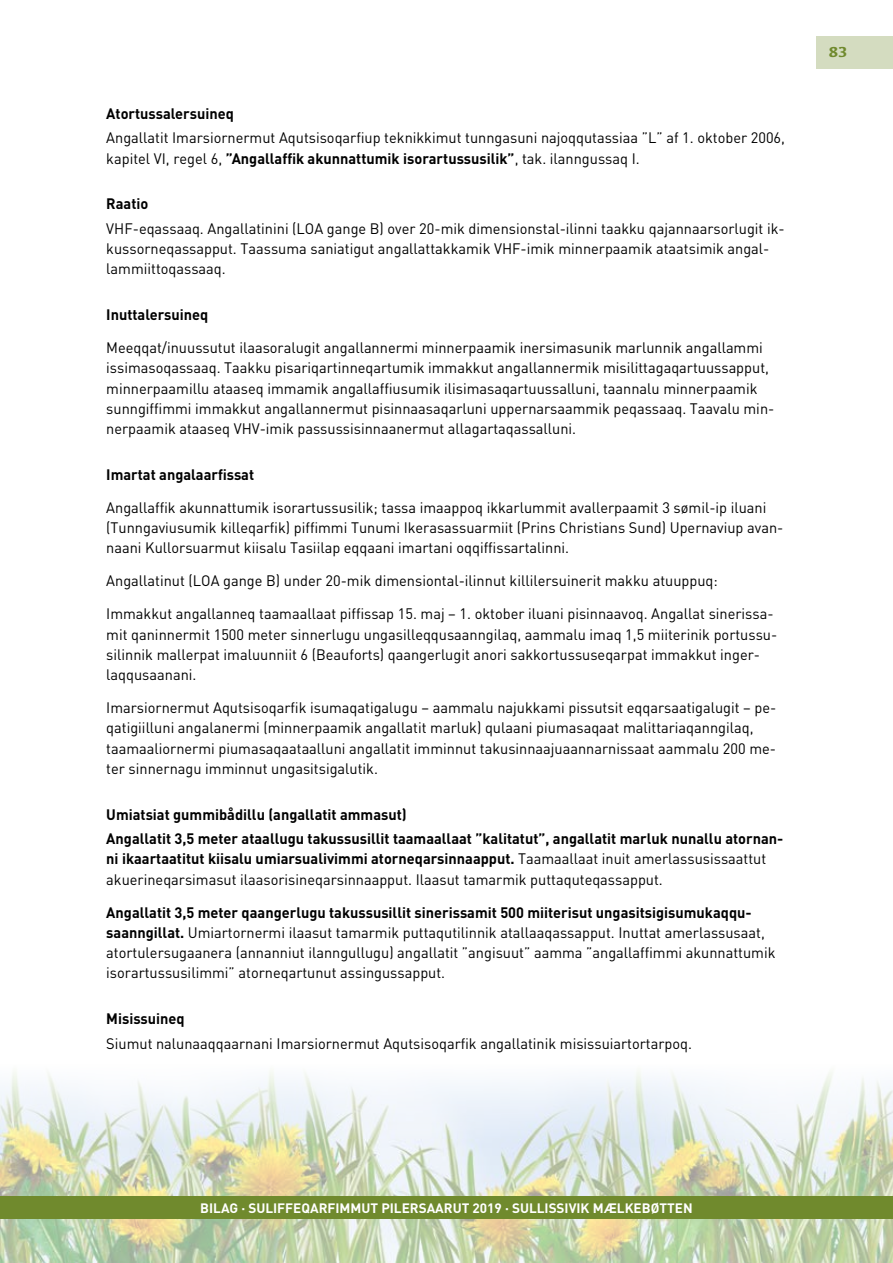
<style>
.page{position:relative;width:893px;height:1263px;background:#fff}
.page>*{position:absolute;margin:0;border:0;box-sizing:border-box;transform-origin:0 0}
.t1{font:15px/20.2px "DIN";color:#000}
.t2{font:700 15px/24.5px "DIN";color:#000}
.t3{font:700 15px "Kefa";color:#708a2d}
.t4{font:700 13.5px "DIN";color:#fff}
.s1{font-weight:700}
</style>
<div class="page">
<img style="left:0;top:1072px;width:893px;height:191px">
<div style="left:816px;top:36px;width:77px;height:33px;background:#d4dcc0"></div>
<div style="left:0;top:1196px;width:893px;height:23px;background:#708a2d"></div>
<p class="t2" style="left:106px;top:100px;width:129px">Atortussalersuineq</p>
<p class="t1" style="left:106px;top:127px;width:680px">Angallatit Imarsiornermut Aqutsisoqarfiup teknikkimut tunngasuni najoqqutassiaa ”L” af 1. oktober 2006, kapitel VI, regel 6, <span class="s1">”Angallaffik akunnattumik isorartussusilik”</span>, tak. ilanngussaq I.</p>
<p class="t2" style="left:106px;top:191px;width:44px">Raatio</p>
<p class="t1" style="left:106px;top:218px;width:680px">VHF-eqassaaq. Angallatinini (LOA gange B) over 20-mik dimensionstal-ilinni taakku qajannaarsorlugit ik&shy;kussorneqassapput. Taassuma saniatigut angallattakkamik VHF-imik minnerpaamik ataatsimik angal&shy;lammiittoqassaaq.</p>
<p class="t2" style="left:106px;top:302px;width:103px">Inuttalersuineq</p>
<p class="t1" style="left:106px;top:337px;width:669px">Meeqqat/inuussutut ilaasoralugit angallannermi minnerpaamik inersimasunik marlunnik -angallammi issimasoqassaaq. Taakku pisariqartinneqartumik immakkut angallannermik misilittagaqartuussapput, minnerpaamillu ataaseq immamik angallaffiusumik ilisimasaqartuussalluni, taannalu minnerpaamik sunngiffimmi immakkut angallannermut pisinnaasaqarluni uppernarsaammik peqassaaq. Taavalu min&shy;nerpaamik ataaseq VHV-imik passussisinnaanermut allagartaqassalluni.</p>
<p class="t2" style="left:106px;top:462px;width:149px">Imartat angalaarfissat</p>
<p class="t1" style="left:106px;top:497px;width:679px">Angallaffik akunnattumik isorartussusilik; tassa imaappoq ikkarlummit avallerpaamit 3 sømil-ip iluani (Tunngaviusumik killeqarfik) piffimmi Tunumi Ikerasassuarmiit (Prins Christians Sund) Upernaviup avan&shy;naani Kullorsuarmut kiisalu Tasiilap eqqaani imartani oqqiffissartalinni.</p>
<p class="t1" style="left:106px;top:571px;width:613px">Angallatinut (LOA gange B) under 20-mik dimensiontal-ilinnut killilersuinerit makku atuuppuq:</p>
<p class="t1" style="left:106px;top:604px;width:670px">Immakkut angallanneq taamaallaat piffissap 15. maj – 1. oktober iluani pisinnaavoq. Angallat sinerissa&shy;mit qaninnermit 1500 meter sinnerlugu ungasilleqqusaanngilaq, aammalu imaq 1,5 miiterinik portussu&shy;silinnik mallerpat imaluunniit 6 (Beauforts) qaangerlugit anori sakkortussuseqarpat immakkut inger&shy;laqqusaanani.</p>
<p class="t1" style="left:106px;top:697px;width:672px">Imarsiornermut Aqutsisoqarfik isumaqatigalugu – aammalu najukkami pissutsit eqqarsaatigalugit – pe&shy;qatigiilluni angalanermi (minnerpaamik angallatit marluk) qulaani piumasaqaat malittariaqanngilaq, taamaaliornermi piumasaqaataalluni angallatit imminnut takusinnaajuaannarnissaat aammalu 200 me&shy;ter sinnernagu imminnut ungasitsigalutik.</p>
<p class="t2" style="left:106px;top:801px;width:679px">Umiatsiat gummibådillu (angallatit ammasut)<br>Angallatit 3,5 meter ataallugu takussusillit taamaallaat ”kalitatut”, angallatit marluk nunallu atornan-</p>
<p class="t1" style="left:106px;top:849px;width:661px"><span class="s1">ni ikaartaatitut kiisalu umiarsualivimmi atorneqarsinnaapput.</span> Taamaallaat inuit amerlassusissaattut akuerineqarsimasut ilaasorisineqarsinnaapput. Ilaasut tamarmik puttaquteqassapput.</p>
<p class="t1" style="left:106px;top:902px;width:671px"><span class="s1">Angallatit 3,5 meter qaangerlugu takussusillit sinerissamit 500 miiterisut ungasitsigisumukaqqu&shy;saanngillat.</span> Umiartornermi ilaasut tamarmik puttaqutilinnik atallaaqassapput. Inuttat amerlassusaat, atortulersugaanera (annanniut ilanngullugu) angallatit ”angisuut” aamma ”angallaffimmi akunnattumik isorartussusilimmi” atorneqartunut assingussapput.</p>
<p class="t2" style="left:106px;top:1006px;width:80px">Misissuineq</p>
<p class="t1" style="left:106px;top:1033px;width:587px">Siumut nalunaaqqaarnani Imarsiornermut Aqutsisoqarfik angallatinik misissuiartortarpoq.</p>
<p class="t3" style="left:829px;top:42px;width:20px">83</p>
<p class="t4" style="left:200px;top:1199px;width:494px">BILAG · SULIFFEQARFIMMUT PILERSAARUT 2019 · SULLISSIVIK MÆLKEBØTTEN</p>
<p class="t4" style="left:224px;top:1199px;width:446px">SULIFFEQARFIMMUT PILERSAARUT 2019 · SULLISSIVIK MÆLKEBØTTEN</p>
</div>
